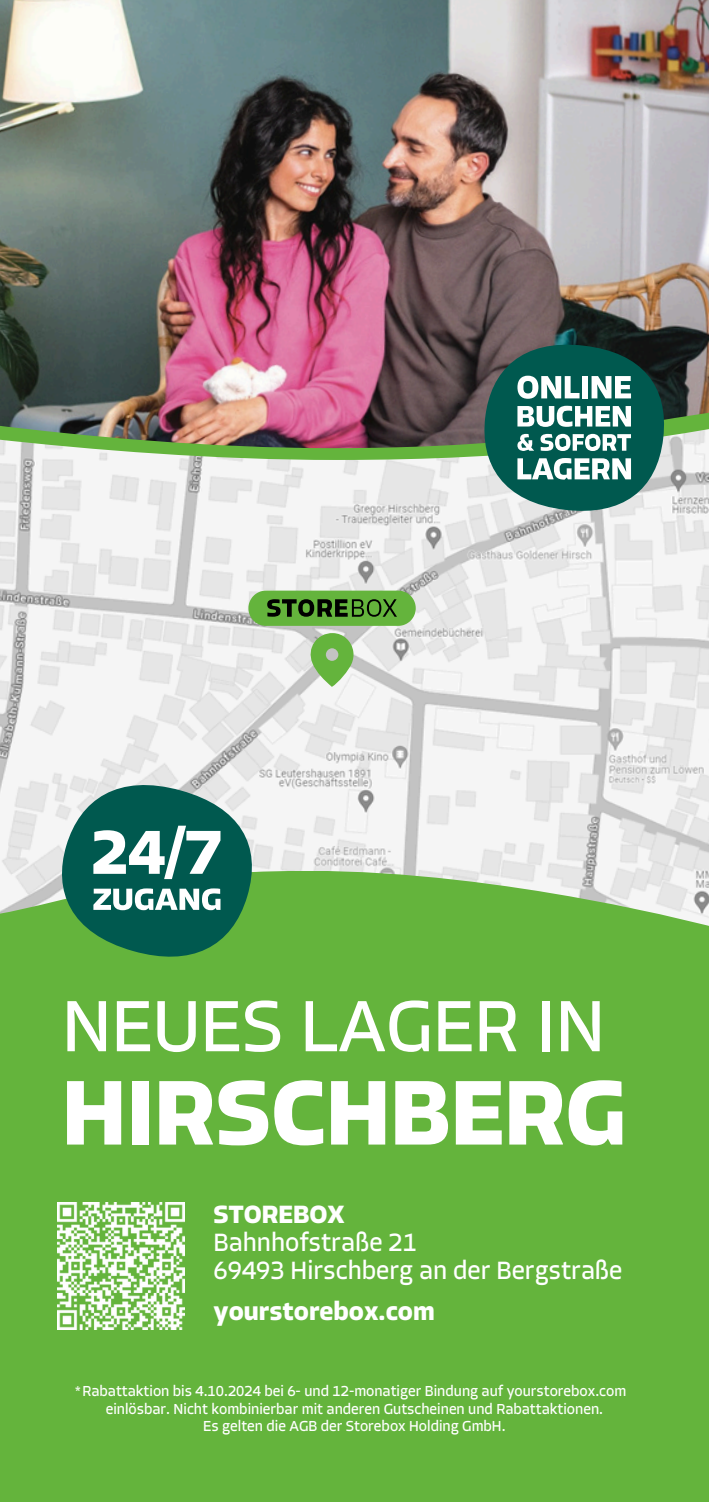
<style>
.page{position:relative;width:709px;height:1502px;background:#fff}
.page>*{position:absolute;margin:0;border:0;box-sizing:border-box;transform-origin:0 0}
.t1{font:700 95px "Allotrope";color:#fff}
.t2{font:75px "Allotrope";color:#fff}
.t3{font:26px/28px "Allotrope";color:#fff}
.t4{font:700 26px "Allotrope";color:#fff}
.t5{font:15px/17.5px "Allotrope";color:#fff;text-align:center}
.t6{font:700 10px "Allotrope";color:#fff}
.s1{font-weight:700}
</style>
<div class="page">
<img style="left:0;top:460px;width:709px;height:411px">
<svg style="left:248px;top:572px;width:199px;height:135px"></svg>
<div style="left:0;top:871px;width:709px;height:631px;background:#64b43c"></div>
<img style="left:0;top:0;width:709px;height:448px">
<svg style="left:62px;top:785px;width:190px;height:172px"></svg>
<svg style="left:480px;top:338px;width:189px;height:178px"></svg>
<img style="left:57px;top:1202px;width:128px;height:128px">
<h1 class="t2" style="left:62px;top:995px;width:544px">NEUES LAGER IN</h1>
<p class="t1" style="left:62px;top:1073px;width:566px">HIRSCHBERG</p>
<h2 class="t3" style="left:214px;top:1202px;width:410px"><span class="s1">STOREBOX<br></span>Bahnhofstraße 21<br>69493 Hirschberg an der Bergstraße</h2>
<h2 class="t4" style="left:214px;top:1300px;width:222px">yourstorebox.com</h2>
<p class="t5" style="left:82px;top:1383px;width:545px">Rabattaktion bis 4.10.2024 bei 6- und 12-monatiger Bindung auf yourstorebox.com einlösbar. Nicht kombinierbar mit anderen Gutscheinen und Rabattaktionen.</p>
<p class="t5" style="left:203px;top:1418px;width:304px">Es gelten die AGB der Storebox Holding GmbH.</p>
<p class="t6" style="left:75px;top:1385px;width:7px">*</p>
</div>
